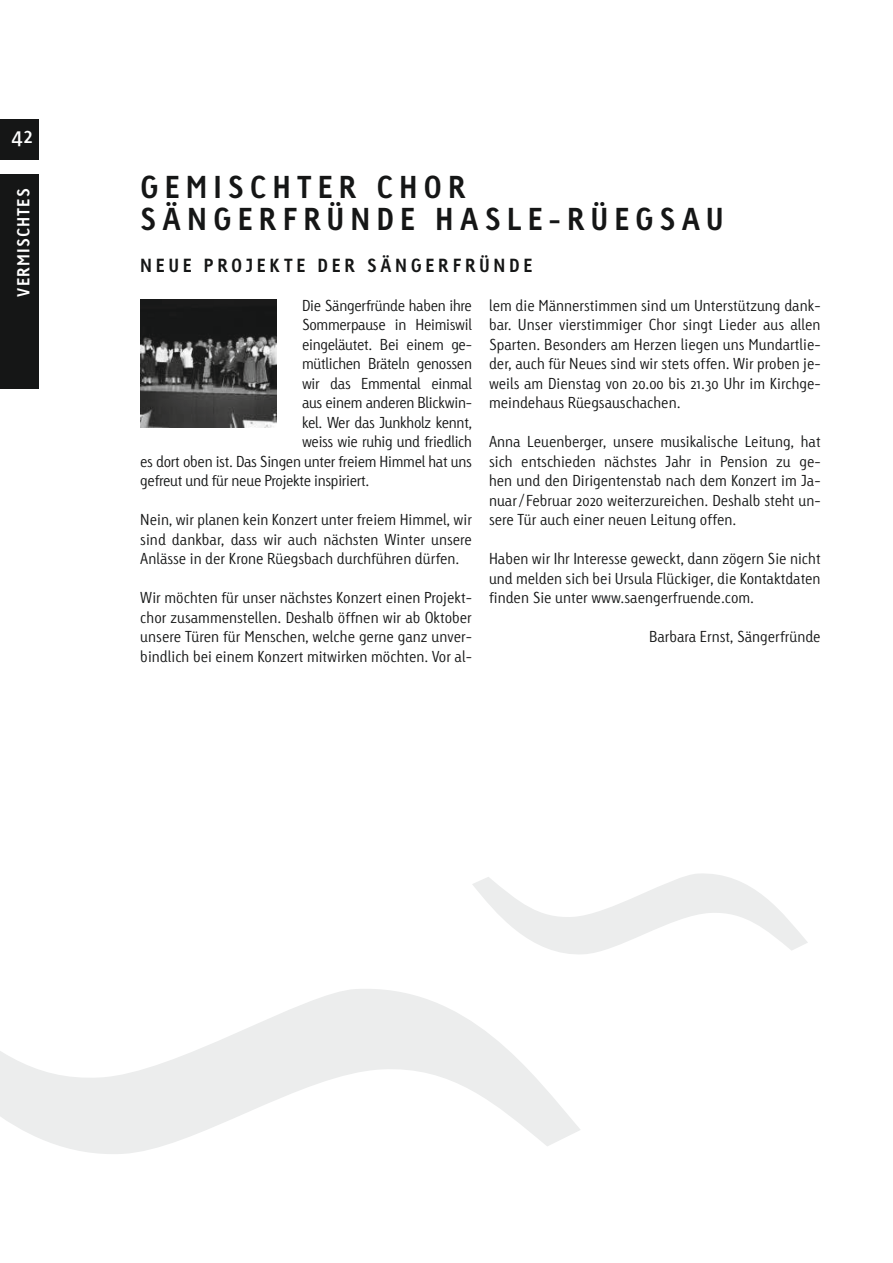
<style>
.page{position:relative;width:893px;height:1263px;background:#fff}
.page>*{position:absolute;margin:0;border:0;box-sizing:border-box;transform-origin:0 0}
._01_Titel{font:700 30px/31.5px "Linotype Tetria";letter-spacing:.2em;color:#151616}
.t1{font:22.5px "Linotype Tetria";color:#fff}
._02_Untertitel{font:700 18px "Linotype Tetria";letter-spacing:.205em;color:#151616}
.Ressort_Flagge_Titel{font:700 16.5px "Linotype Tetria";letter-spacing:.075em;color:#fff}
._03_Grundtext{font:300 15px/19.5px "Linotype Tetria";letter-spacing:-.02em;color:#151616;text-align:justify}
._05_Grundtext_Rechts{font:300 15px "Linotype Tetria";color:#151616}
</style>
<div class="page">
<div style="left:0;top:119px;width:39px;height:40px;background:#151616"></div>
<div style="left:0;top:174px;width:39px;height:215px;background:#151616"></div>
<img style="left:140px;top:300px;width:136px;height:127px">
<svg style="left:0;top:989px;width:580px;height:165px"></svg>
<svg style="left:472px;top:873px;width:336px;height:81px"></svg>
<h2 class="t1" style="left:11px;top:121px;width:23px">42</h2>
<p class="Ressort_Flagge_Titel" style="left:13px;top:297px;width:110px;rotate:-90deg">VERMISCHTES</p>
<p class="_01_Titel" style="left:140px;top:171px;width:585px">GEMISCHTER CHOR<br>SÄNGERFRÜNDE HASLE-RÜEGSAU</p>
<p class="_02_Untertitel" style="left:140px;top:254px;width:394px">NEUE PROJEKTE DER SÄNGERFRÜNDE</p>
<p class="_03_Grundtext" style="left:302px;top:296px;width:171px">Die Sängerfründe haben ihre</p>
<p class="_03_Grundtext" style="left:302px;top:315px;width:171px">Sommerpause in Heimiswil</p>
<p class="_03_Grundtext" style="left:302px;top:335px;width:171px">eingeläutet. Bei einem ge-</p>
<p class="_03_Grundtext" style="left:302px;top:354px;width:171px">mütlichen Bräteln genossen</p>
<p class="_03_Grundtext" style="left:302px;top:374px;width:171px">wir das Emmental einmal</p>
<p class="_03_Grundtext" style="left:302px;top:393px;width:171px">aus einem anderen Blickwin-</p>
<p class="_03_Grundtext" style="left:302px;top:413px;width:171px">kel. Wer das Junkholz kennt,</p>
<p class="_03_Grundtext" style="left:302px;top:432px;width:171px">weiss wie ruhig und friedlich</p>
<p class="_03_Grundtext" style="left:140px;top:452px;width:333px">es dort oben ist. Das Singen unter freiem Himmel hat uns</p>
<p class="_03_Grundtext" style="left:140px;top:471px;width:231px">gefreut und für neue Projekte inspiriert.</p>
<p class="_03_Grundtext" style="left:140px;top:510px;width:333px">Nein, wir planen kein Konzert unter freiem Himmel, wir sind dankbar, dass wir auch nächsten Winter unsere Anlässe in der Krone Rüegsbach durchführen dürfen.</p>
<p class="_03_Grundtext" style="left:140px;top:588px;width:333px">Wir möchten für unser nächstes Konzert einen Projekt&shy;chor zusammenstellen. Deshalb öffnen wir ab Oktober unsere Türen für Menschen, welche gerne ganz unver&shy;bindlich bei einem Konzert mitwirken möchten. Vor al-</p>
<p class="_03_Grundtext" style="left:489px;top:296px;width:333px">lem die Männerstimmen sind um Unterstützung dank&shy;bar. Unser vierstimmiger Chor singt Lieder aus allen Sparten. Besonders am Herzen liegen uns Mundartlie&shy;der, auch für Neues sind wir stets offen. Wir proben je&shy;weils am Dienstag von 20.00 bis 21.30 Uhr im Kirchge&shy;meindehaus Rüegsauschachen.</p>
<p class="_03_Grundtext" style="left:489px;top:432px;width:333px">Anna Leuenberger, unsere musikalische Leitung, hat sich entschieden nächstes Jahr in Pension zu ge&shy;hen und den Dirigentenstab nach dem Konzert im Ja&shy;nuar/ Februar 2020 weiterzureichen. Deshalb steht un&shy;sere Tür auch einer neuen Leitung offen.</p>
<p class="_03_Grundtext" style="left:489px;top:549px;width:333px">Haben wir Ihr Interesse geweckt, dann zögern Sie nicht und melden sich bei Ursula Flückiger, die Kontaktdaten finden Sie unter www.saengerfruende.com.</p>
<p class="_05_Grundtext_Rechts" style="left:649px;top:628px;width:173px">Barbara Ernst, Sängerfründe</p>
</div>
